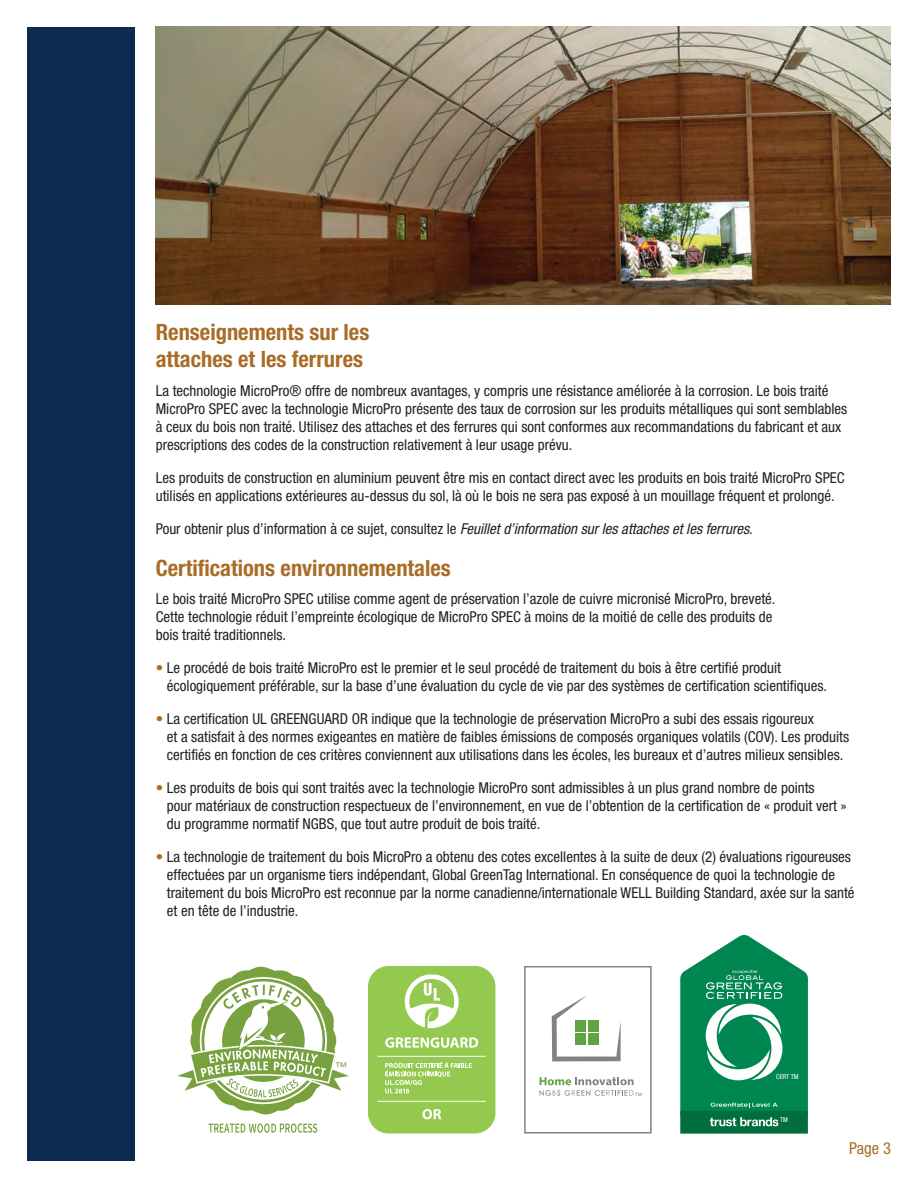
<style>
.page{position:relative;width:918px;height:1188px;background:#fff}
.page>*{position:absolute;margin:0;border:0;box-sizing:border-box;transform-origin:0 0}
.t1{font:700 condensed 22.5px/27px "Helvetica Neue";color:#a96d28}
.t2{font:condensed 16.5px "Helvetica Neue";color:#a96d28}
.t3{font:condensed 15px/18px "Helvetica Neue";color:#231f20}
.t4{font:condensed 12.15px "Helvetica Neue";color:#79a23f}
.t5{font:condensed 6.75px "Helvetica Neue";color:#fff}
.t6{font:4.5px "Helvetica";color:#818282}
.s1{font-style:italic}
.s2{color:#a96d28}
</style>
<div class="page">
<img style="left:156px;top:27px;width:735px;height:278px">
<div style="left:27px;top:27px;width:108px;height:1134px;background:#0d2b51"></div>
<div style="left:524px;top:966px;width:128px;height:168px;border:2px solid #818282"></div>
<svg style="left:552px;top:995px;width:69px;height:66px"></svg>
<div style="left:575px;top:1020px;width:11px;height:11px;background:#60a343"></div>
<div style="left:588px;top:1020px;width:11px;height:11px;background:#60a343"></div>
<div style="left:575px;top:1033px;width:11px;height:12px;background:#60a343"></div>
<div style="left:588px;top:1033px;width:11px;height:12px;background:#60a343"></div>
<svg style="left:540px;top:1077px;width:94px;height:19px"></svg>
<div style="left:681px;top:1112px;width:126px;height:21px;background:#006f3d"></div>
<div style="left:680px;top:1111px;width:128px;height:23px;border:2px solid #006f3d"></div>
<svg style="left:680px;top:935px;width:128px;height:191px"></svg>
<svg style="left:177px;top:966px;width:172px;height:149px"></svg>
<svg style="left:208px;top:1123px;width:109px;height:10px"></svg>
<div style="left:369px;top:967px;width:126px;height:166px;background:#93c94e;border-radius:20px"></div>
<div style="left:368px;top:966px;width:127px;height:168px;border:2px solid #93c94e;border-radius:20px"></div>
<hr style="left:378px;top:1101px;width:108px;height:1px;background:#fff">
<hr style="left:378px;top:1056px;width:108px;height:1px;background:#fff">
<svg style="left:385px;top:1037px;width:93px;height:11px"></svg>
<svg style="left:422px;top:1109px;width:19px;height:10px"></svg>
<svg style="left:385px;top:1062px;width:87px;height:31px"></svg>
<svg style="left:404px;top:974px;width:55px;height:55px"></svg>
<h1 class="t1" style="left:156px;top:321px;width:215px">Renseignements sur les attaches et les ferrures</h1>
<p class="t3" style="left:156px;top:383px;width:693px">La technologie MicroPro® offre de nombreux avantages, y compris une résistance améliorée à la corrosion. Le bois traité MicroPro SPEC avec la technologie MicroPro présente des taux de corrosion sur les produits métalliques qui sont semblables à ceux du bois non traité. Utilisez des attaches et des ferrures qui sont conformes aux recommandations du fabricant et aux prescriptions des codes de la construction relativement à leur usage prévu.</p>
<p class="t3" style="left:156px;top:470px;width:690px">Les produits de construction en aluminium peuvent être mis en contact direct avec les produits en bois traité MicroPro SPEC utilisés en applications extérieures au-dessus du sol, là où le bois ne sera pas exposé à un mouillage fréquent et prolongé.</p>
<p class="t3" style="left:156px;top:521px;width:599px">Pour obtenir plus d’information à ce sujet, consultez le <span class="s1">Feuillet d’information sur les attaches et les ferrures</span>.</p>
<h1 class="t1" style="left:156px;top:556px;width:297px">Certifications environnementales</h1>
<p class="t3" style="left:156px;top:592px;width:621px">Le bois traité MicroPro SPEC utilise comme agent de préservation l’azole de cuivre micronisé MicroPro, breveté.<br>Cette technologie réduit l’empreinte écologique de MicroPro SPEC à moins de la moitié de celle des produits de bois traité traditionnels.</p>
<p class="t3" style="left:167px;top:661px;width:662px;text-indent:-11px"><span class="s2">•</span> Le procédé de bois traité MicroPro est le premier et le seul procédé de traitement du bois à être certifié produit écologiquement préférable, sur la base d’une évaluation du cycle de vie par des systèmes de certification scientifiques.</p>
<p class="t3" style="left:167px;top:712px;width:684px;text-indent:-11px"><span class="s2">•</span> La certification UL GREENGUARD OR indique que la technologie de préservation MicroPro a subi des essais rigoureux<br>et a satisfait à des normes exigeantes en matière de faibles émissions de composés organiques volatils (COV). Les produits certifiés en fonction de ces critères conviennent aux utilisations dans les écoles, les bureaux et d’autres milieux sensibles.</p>
<p class="t3" style="left:167px;top:781px;width:681px;text-indent:-11px"><span class="s2">•</span> Les produits de bois qui sont traités avec la technologie MicroPro sont admissibles à un plus grand nombre de points<br>pour matériaux de construction respectueux de l’environnement, en vue de l’obtention de la certification de « produit vert » du programme normatif NGBS, que tout autre produit de bois traité.</p>
<p class="t3" style="left:167px;top:850px;width:689px;text-indent:-11px"><span class="s2">•</span> La technologie de traitement du bois MicroPro a obtenu des cotes excellentes à la suite de deux (2) évaluations rigoureuses effectuées par un organisme tiers indépendant, Global GreenTag International. En conséquence de quoi la technologie de traitement du bois MicroPro est reconnue par la norme canadienne/internationale WELL Building Standard, axée sur la santé et en tête de l’industrie.</p>
<p class="t4" style="left:335px;top:1062px;width:14px">™</p>
<p class="t6" style="left:635px;top:1091px;width:8px">TM</p>
<p class="t5" style="left:776px;top:1074px;width:24px">CERT TM</p>
<p class="t5" style="left:780px;top:1117px;width:9px">TM</p>
<p class="t2" style="left:849px;top:1142px;width:43px">Page 3</p>
</div>
